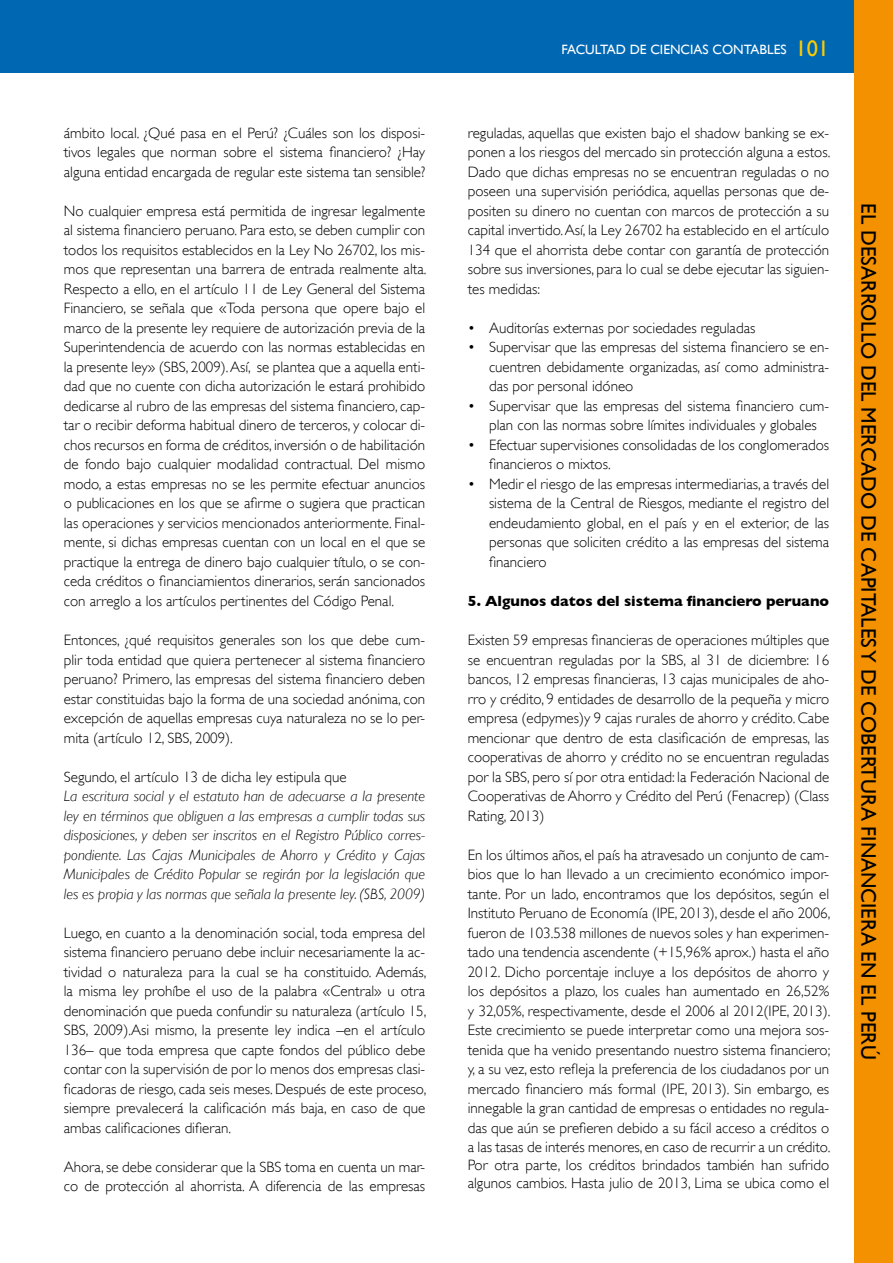
<style>
.page{position:relative;width:893px;height:1263px;background:#fff}
.page>*{position:absolute;margin:0;border:0;box-sizing:border-box;transform-origin:0 0}
.t1{font:21px "Gill Sans";color:#000}
.t2{font:300 15px/19.5px "Gill Sans";color:#000;text-align:justify}
.t3{font:italic 300 15px/19.5px "Gill Sans";color:#000;text-align:justify}
.t4{font:700 15px "Gill Sans";color:#000}
.t5{font:13.5px "Gill Sans";color:#fff}
.s1{font-size:22.5px;color:#ffcb00}
</style>
<div class="page">
<div style="left:0;top:0;width:893px;height:72px;background:#0067b3"></div>
<div style="left:854px;top:0;width:39px;height:1263px;background:#f39100"></div>
<p class="t2" style="left:64px;top:123px;width:363px">ámbito local. ¿Qué pasa en el Perú? ¿Cuáles son los disposi&shy;tivos legales que norman sobre el sistema financiero? ¿Hay alguna entidad encargada de regular este sistema tan sensible?</p>
<p class="t2" style="left:64px;top:201px;width:364px">No cualquier empresa está permitida de ingresar legalmente al sistema financiero peruano. Para esto, se deben cumplir con todos los requisitos establecidos en la Ley No 26702, los mis&shy;mos que representan una barrera de entrada realmente alta.<br>Respecto a ello, en el artículo 11 de Ley General del Sistema Financiero, se señala que «Toda persona que opere bajo el marco de la presente ley requiere de autorización previa de la Superintendencia de acuerdo con las normas establecidas en la presente ley» (SBS, 2009). Así, se plantea que a aquella enti&shy;dad que no cuente con dicha autorización le estará prohibido dedicarse al rubro de las empresas del sistema financiero, cap&shy;tar o recibir deforma habitual dinero de terceros, y colocar di&shy;chos recursos en forma de créditos, inversión o de habilitación de fondo bajo cualquier modalidad contractual. Del mismo modo, a estas empresas no se les permite efectuar anuncios o publicaciones en los que se afirme o sugiera que practican las operaciones y servicios mencionados anteriormente. Final&shy;mente, si dichas empresas cuentan con un local en el que se practique la entrega de dinero bajo cualquier título, o se con&shy;ceda créditos o financiamientos dinerarios, serán sancionados con arreglo a los artículos pertinentes del Código Penal.</p>
<p class="t2" style="left:64px;top:630px;width:363px">Entonces, ¿qué requisitos generales son los que debe cum&shy;plir toda entidad que quiera pertenecer al sistema financiero peruano? Primero, las empresas del sistema financiero deben estar constituidas bajo la forma de una sociedad anónima, con excepción de aquellas empresas cuya naturaleza no se lo per&shy;mita (artículo 12, SBS, 2009).</p>
<p class="t2" style="left:64px;top:767px;width:284px">Segundo, el artículo 13 de dicha ley estipula que</p>
<p class="t3" style="left:64px;top:786px;width:363px">La escritura social y el estatuto han de adecuarse a la presente ley en términos que obliguen a las empresas a cumplir todas sus disposiciones, y deben ser inscritos en el Registro Público corres&shy;pondiente. Las Cajas Municipales de Ahorro y Crédito y Cajas Municipales de Crédito Popular se regirán por la legislación que les es propia y las normas que señala la presente ley. (SBS, 2009)</p>
<p class="t2" style="left:64px;top:923px;width:364px">Luego, en cuanto a la denominación social, toda empresa del sistema financiero peruano debe incluir necesariamente la ac&shy;tividad o naturaleza para la cual se ha constituido. Además, la misma ley prohíbe el uso de la palabra «Central» u otra denominación que pueda confundir su naturaleza (artículo 15, SBS, 2009).Asi mismo, la presente ley indica –en el artículo 136– que toda empresa que capte fondos del público debe contar con la supervisión de por lo menos dos empresas clasi&shy;ficadoras de riesgo, cada seis meses. Después de este proceso, siempre prevalecerá la calificación más baja, en caso de que ambas calificaciones difieran.</p>
<p class="t2" style="left:64px;top:1157px;width:363px">Ahora, se debe considerar que la SBS toma en cuenta un mar&shy;co de protección al ahorrista. A diferencia de las empresas</p>
<p class="t5" style="left:562px;top:41px;width:269px">FACULTAD DE CIENCIAS CONTABLES <span class="s1">101</span></p>
<p class="t2" style="left:468px;top:123px;width:364px">reguladas, aquellas que existen bajo el shadow banking se ex&shy;ponen a los riesgos del mercado sin protección alguna a estos.<br>Dado que dichas empresas no se encuentran reguladas o no poseen una supervisión periódica, aquellas personas que de&shy;positen su dinero no cuentan con marcos de protección a su capital invertido. Así, la Ley 26702 ha establecido en el artículo 134 que el ahorrista debe contar con garantía de protección sobre sus inversiones, para lo cual se debe ejecutar las siguien&shy;tes medidas:</p>
<p class="t2" style="left:468px;top:318px;width:289px">• Auditorías externas por sociedades reguladas</p>
<p class="t2" style="left:489px;top:338px;width:342px;text-indent:-21px">• Supervisar que las empresas del sistema financiero se en&shy;cuentren debidamente organizadas, así como administra&shy;das por personal idóneo</p>
<p class="t2" style="left:468px;top:396px;width:363px;text-align:center">• Supervisar que las empresas del sistema financiero cum&shy;plan con las normas sobre límites individuales y globales</p>
<p class="t2" style="left:489px;top:435px;width:342px;text-indent:-21px">• Efectuar supervisiones consolidadas de los conglomerados financieros o mixtos.</p>
<p class="t2" style="left:489px;top:474px;width:342px;text-indent:-21px">• Medir el riesgo de las empresas intermediarias, a través del sistema de la Central de Riesgos, mediante el registro del endeudamiento global, en el país y en el exterior, de las personas que soliciten crédito a las empresas del sistema financiero</p>
<p class="t4" style="left:468px;top:592px;width:363px">5. Algunos datos del sistema financiero peruano</p>
<p class="t2" style="left:468px;top:630px;width:363px">Existen 59 empresas financieras de operaciones múltiples que se encuentran reguladas por la SBS, al 31 de diciembre: 16 bancos, 12 empresas financieras, 13 cajas municipales de aho&shy;rro y crédito, 9 entidades de desarrollo de la pequeña y micro empresa (edpymes)y 9 cajas rurales de ahorro y crédito. Cabe mencionar que dentro de esta clasificación de empresas, las cooperativas de ahorro y crédito no se encuentran reguladas por la SBS, pero sí por otra entidad: la Federación Nacional de Cooperativas de Ahorro y Crédito del Perú (Fenacrep) (Class Rating, 2013)</p>
<p class="t2" style="left:468px;top:845px;width:364px">En los últimos años, el país ha atravesado un conjunto de cam&shy;bios que lo han llevado a un crecimiento económico impor&shy;tante. Por un lado, encontramos que los depósitos, según el Instituto Peruano de Economía (IPE, 2013), desde el año 2006, fueron de 103.538 millones de nuevos soles y han experimen&shy;tado una tendencia ascendente (+15,96% aprox.) hasta el año 2012. Dicho porcentaje incluye a los depósitos de ahorro y los depósitos a plazo, los cuales han aumentado en 26,52% y 32,05%, respectivamente, desde el 2006 al 2012(IPE, 2013).<br>Este crecimiento se puede interpretar como una mejora sos&shy;tenida que ha venido presentando nuestro sistema financiero; y, a su vez, esto refleja la preferencia de los ciudadanos por un mercado financiero más formal (IPE, 2013). Sin embargo, es innegable la gran cantidad de empresas o entidades no regula&shy;das que aún se prefieren debido a su fácil acceso a créditos o a las tasas de interés menores, en caso de recurrir a un crédito.</p>
<p class="t2" style="left:468px;top:1156px;width:363px;line-height:18px">Por otra parte, los créditos brindados también han sufrido algunos cambios. Hasta julio de 2013, Lima se ubica como el</p>
<h1 class="t1" style="left:881px;top:203px;width:858px;rotate:90deg">EL DESARROLLO DEL MERCADO DE CAPITALES Y DE COBERTURA FINANCIERA EN EL PERÚ</h1>
</div>
